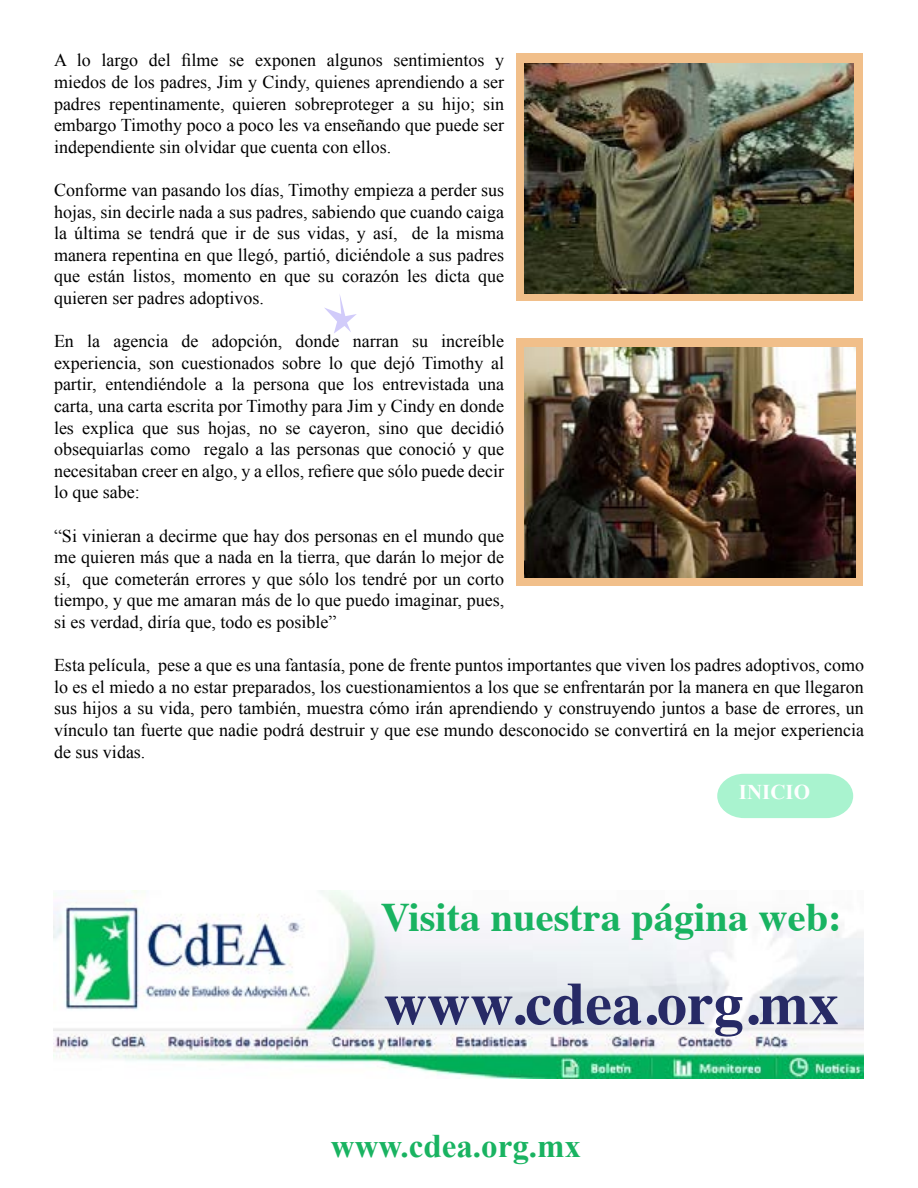
<style>
.page{position:relative;width:918px;height:1188px;background:#fff}
.page>*{position:absolute;margin:0;border:0;box-sizing:border-box;transform-origin:0 0}
.t1{font:700 60px "Times";color:#272a66}
.t2{font:700 40.5px "Times";color:#19b361}
.t3{font:700 33px "Times New Roman";color:#19b361}
.t4{font:700 21px "Times New Roman";color:#feffff}
.t5{font:18px/21.6px "Times New Roman";color:#000;text-align:justify}
</style>
<div class="page">
<div style="left:516px;top:54px;width:347px;height:247px;background:#f1bf8a"></div>
<svg style="left:324px;top:295px;width:33px;height:38px"></svg>
<div style="left:516px;top:338px;width:347px;height:248px;background:#f1bf8a"></div>
<img style="left:524px;top:347px;width:331px;height:230px">
<img style="left:524px;top:63px;width:329px;height:230px">
<img style="left:54px;top:890px;width:810px;height:188px">
<svg style="left:717px;top:774px;width:136px;height:44px;background:#b0f3d3"></svg>
<p class="t5" style="left:54px;top:49px;width:452px">A lo largo del filme se exponen algunos sentimientos y miedos de los padres, Jim y Cindy, quienes aprendiendo a ser padres repentinamente, quieren sobreproteger a su hijo; sin embargo Timothy poco a poco les va enseñando que puede ser independiente sin olvidar que cuenta con ellos.</p>
<p class="t5" style="left:54px;top:179px;width:452px">Conforme van pasando los días, Timothy empieza a perder sus hojas, sin decirle nada a sus padres, sabiendo que cuando caiga la última se tendrá que ir de sus vidas, y así, de la misma manera repentina en que llegó, partió, diciéndole a sus padres que están listos, momento en que su corazón les dicta que quieren ser padres adoptivos.</p>
<p class="t5" style="left:54px;top:330px;width:452px">En la agencia de adopción, donde narran su increíble experiencia, son cuestionados sobre lo que dejó Timothy al partir, entendiéndole a la persona que los entrevistada una carta, una carta escrita por Timothy para Jim y Cindy en donde les explica que sus hojas, no se cayeron, sino que decidió obsequiarlas como regalo a las personas que conoció y que necesitaban creer en algo, y a ellos, refiere que sólo puede decir lo que sabe:</p>
<p class="t5" style="left:54px;top:525px;width:452px">“Si vinieran a decirme que hay dos personas en el mundo que me quieren más que a nada en la tierra, que darán lo mejor de sí, que cometerán errores y que sólo los tendré por un corto tiempo, y que me amaran más de lo que puedo imaginar, pues, si es verdad, diría que, todo es posible”</p>
<p class="t5" style="left:54px;top:654px;width:812px">Esta película, pese a que es una fantasía, pone de frente puntos importantes que viven los padres adoptivos, como lo es el miedo a no estar preparados, los cuestionamientos a los que se enfrentarán por la manera en que llegaron sus hijos a su vida, pero también, muestra cómo irán aprendiendo y construyendo juntos a base de errores, un vínculo tan fuerte que nadie podrá destruir y que ese mundo desconocido se convertirá en la mejor experiencia de sus vidas.</p>
<p class="t4" style="left:739px;top:777px;width:73px">INICIO</p>
<h2 class="t2" style="left:381px;top:878px;width:462px">Visita nuestra página web:</h2>
<h1 class="t1" style="left:384px;top:946px;width:456px">www.cdea.org.mx</h1>
<h3 class="t3" style="left:331px;top:1124px;width:252px">www.cdea.org.mx</h3>
</div>
